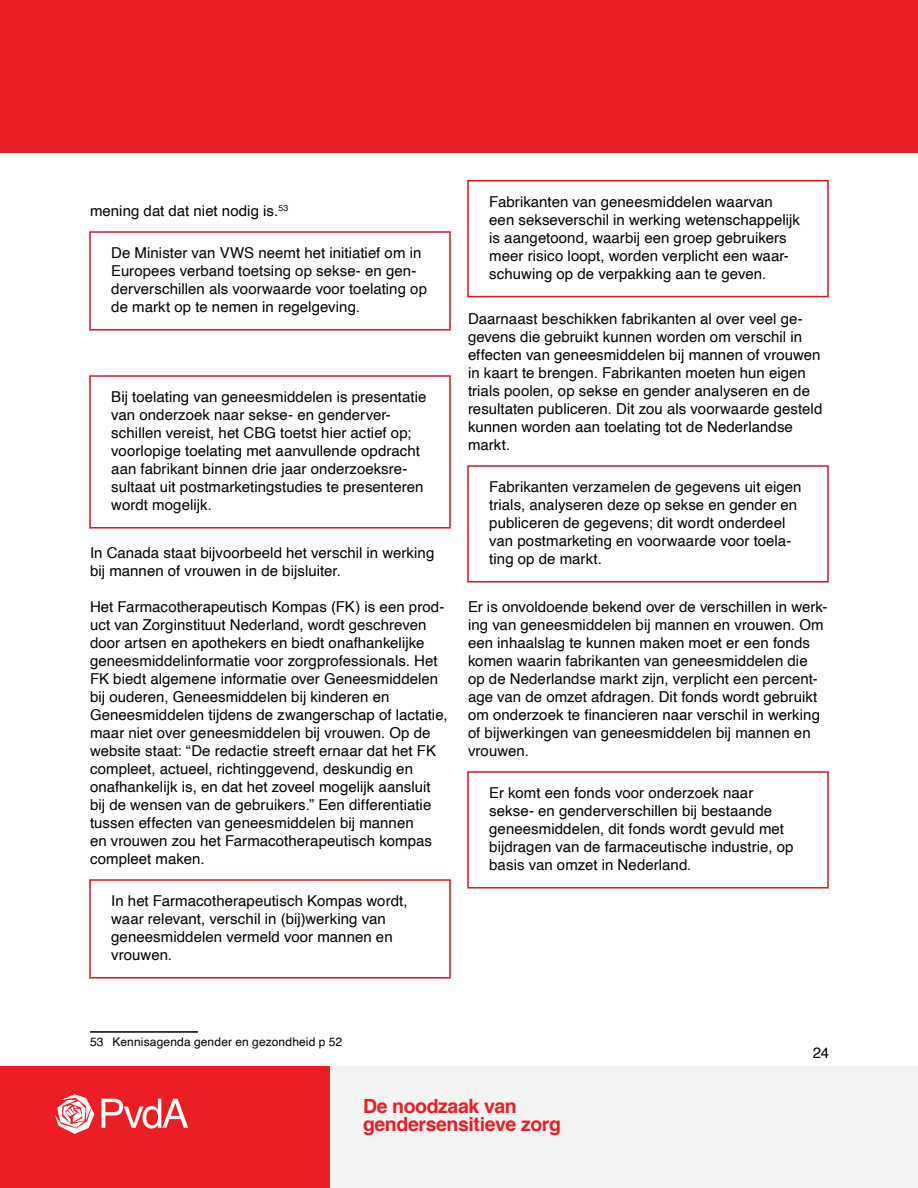
<style>
.page{position:relative;width:918px;height:1188px;background:#fff}
.page>*{position:absolute;margin:0;border:0;box-sizing:border-box;transform-origin:0 0}
.t1{font:700 19.5px/18px "Helvetica";letter-spacing:-.02em;color:#ed1d24}
.Body_Text_-_2pt_Spac{font:15px/18px "Helvetica";letter-spacing:.005em;color:#000}
.Inzet_blok{font:15px/18px "Helvetica";letter-spacing:.005em;color:#000}
.Footnote{font:12px "Helvetica";letter-spacing:.01em;color:#000}
</style>
<div class="page">
<div style="left:330px;top:1066px;width:588px;height:122px;background:#f2f3f3"></div>
<div style="left:0;top:0;width:918px;height:153px;background:#ed1d24"></div>
<div style="left:0;top:1066px;width:330px;height:122px;background:#ed1d24"></div>
<svg style="left:101px;top:1099px;width:87px;height:30px"></svg>
<svg style="left:55px;top:1094px;width:39px;height:40px"></svg>
<div style="left:89px;top:231px;width:362px;height:100px;border:2px solid #df111a"></div>
<div style="left:89px;top:375px;width:362px;height:154px;border:2px solid #df111a"></div>
<div style="left:89px;top:879px;width:362px;height:100px;border:2px solid #df111a"></div>
<hr style="left:90px;top:1031px;width:108px;height:2px;background:#000">
<div style="left:467px;top:180px;width:362px;height:117px;border:2px solid #df111a"></div>
<div style="left:467px;top:465px;width:362px;height:118px;border:2px solid #df111a"></div>
<div style="left:467px;top:771px;width:362px;height:118px;border:2px solid #df111a"></div>
<p class="Body_Text_-_2pt_Spac" style="left:90px;top:202px;width:200px">mening dat dat niet nodig is.<sup>53</sup></p>
<p class="Inzet_blok" style="left:111px;top:244px;width:317px">De Minister van VWS neemt het initiatief om in Europees verband toetsing op sekse- en gen&shy;derverschillen als voorwaarde voor toelating op de markt op te nemen in regelgeving.</p>
<p class="Inzet_blok" style="left:111px;top:388px;width:317px">Bij toelating van geneesmiddelen is presentatie van onderzoek naar sekse- en genderver&shy;schillen vereist, het CBG toetst hier actief op; voorlopige toelating met aanvullende opdracht aan fabrikant binnen drie jaar onderzoeksre&shy;sultaat uit postmarketingstudies te presenteren wordt mogelijk.</p>
<p class="Body_Text_-_2pt_Spac" style="left:90px;top:544px;width:346px">In Canada staat bijvoorbeeld het verschil in werking bij mannen of vrouwen in de bijsluiter.</p>
<p class="Body_Text_-_2pt_Spac" style="left:90px;top:598px;width:359px">Het Farmacotherapeutisch Kompas (FK) is een prod&shy;uct van Zorginstituut Nederland, wordt geschreven door artsen en apothekers en biedt onafhankelijke geneesmiddelinformatie voor zorgprofessionals. Het FK biedt algemene informatie over Geneesmiddelen bij ouderen, Geneesmiddelen bij kinderen en Geneesmiddelen tijdens de zwangerschap of lactatie, maar niet over geneesmiddelen bij vrouwen. Op de website staat: “De redactie streeft ernaar dat het FK compleet, actueel, richtinggevend, deskundig en onafhankelijk is, en dat het zoveel mogelijk aansluit bij de wensen van de gebruikers.” Een differentiatie tussen effecten van geneesmiddelen bij mannen<br>en vrouwen zou het Farmacotherapeutisch kompas compleet maken.</p>
<p class="Inzet_blok" style="left:111px;top:892px;width:298px">In het Farmacotherapeutisch Kompas wordt, waar relevant, verschil in (bij)werking van geneesmiddelen vermeld voor mannen en vrouwen.</p>
<p class="Inzet_blok" style="left:489px;top:193px;width:312px">Fabrikanten van geneesmiddelen waarvan een sekseverschil in werking wetenschappelijk is aangetoond, waarbij een groep gebruikers meer risico loopt, worden verplicht een waar&shy;schuwing op de verpakking aan te geven.</p>
<p class="Body_Text_-_2pt_Spac" style="left:468px;top:310px;width:356px">Daarnaast beschikken fabrikanten al over veel ge&shy;gevens die gebruikt kunnen worden om verschil in effecten van geneesmiddelen bij mannen of vrouwen in kaart te brengen. Fabrikanten moeten hun eigen trials poolen, op sekse en gender analyseren en de resultaten publiceren. Dit zou als voorwaarde gesteld kunnen worden aan toelating tot de Nederlandse markt.</p>
<p class="Inzet_blok" style="left:489px;top:478px;width:314px">Fabrikanten verzamelen de gegevens uit eigen trials, analyseren deze op sekse en gender en publiceren de gegevens; dit wordt onderdeel van postmarketing en voorwaarde voor toela&shy;ting op de markt.</p>
<p class="Body_Text_-_2pt_Spac" style="left:468px;top:598px;width:361px">Er is onvoldoende bekend over de verschillen in werk&shy;ing van geneesmiddelen bij mannen en vrouwen. Om een inhaalslag te kunnen maken moet er een fonds komen waarin fabrikanten van geneesmiddelen die op de Nederlandse markt zijn, verplicht een percent&shy;age van de omzet afdragen. Dit fonds wordt gebruikt om onderzoek te financieren naar verschil in werking of bijwerkingen van geneesmiddelen bij mannen en vrouwen.</p>
<p class="Inzet_blok" style="left:489px;top:784px;width:306px">Er komt een fonds voor onderzoek naar sekse- en genderverschillen bij bestaande geneesmiddelen, dit fonds wordt gevuld met bijdragen van de farmaceutische industrie, op basis van omzet in Nederland.</p>
<p class="Footnote" style="left:90px;top:1033px;width:254px">53 Kennisagenda gender en gezondheid p 52</p>
<p class="Body_Text_-_2pt_Spac" style="left:813px;top:1044px;width:18px">24</p>
<h1 class="t1" style="left:363px;top:1097px;width:200px">De noodzaak van gendersensitieve zorg</h1>
</div>
